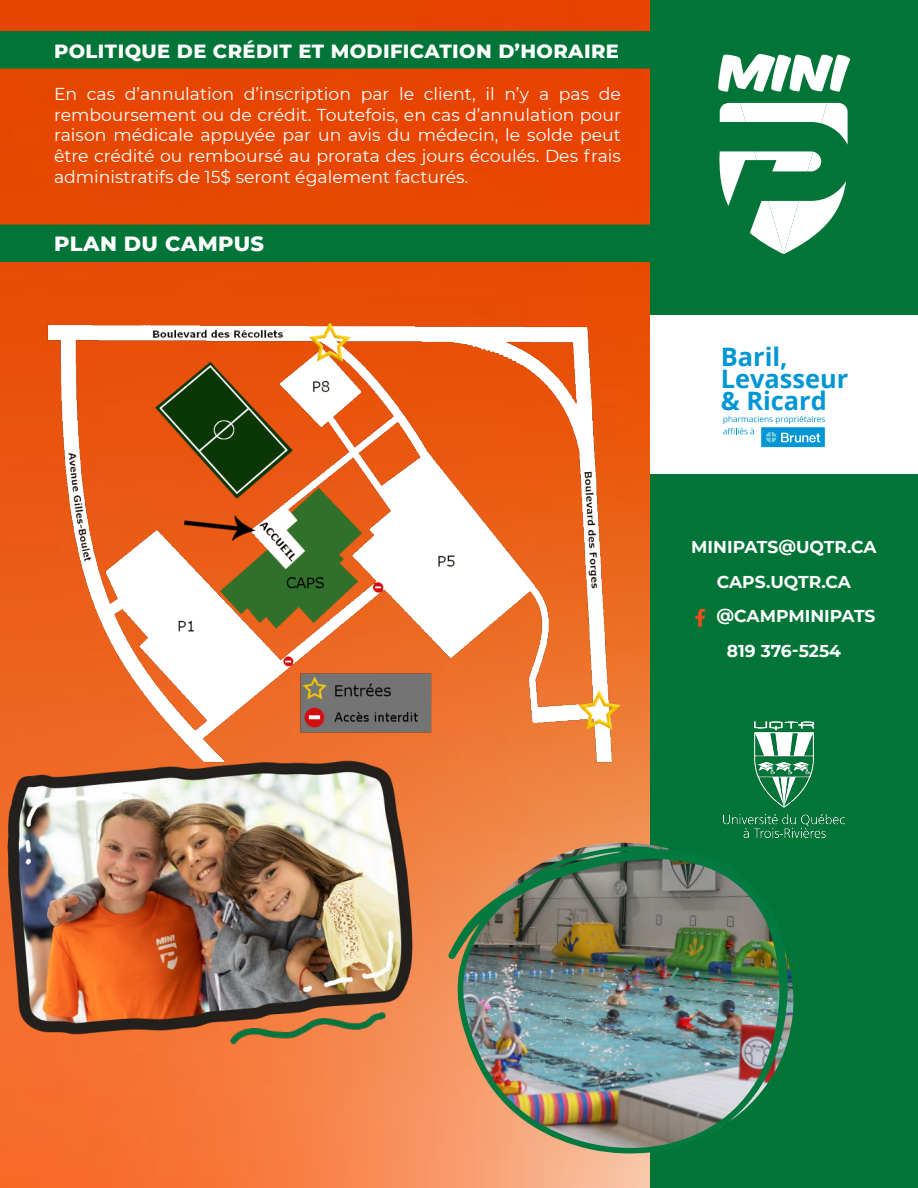
<style>
.page{position:relative;width:918px;height:1188px;background:#fff}
.page>*{position:absolute;margin:0;border:0;box-sizing:border-box;transform-origin:0 0}
.t1{font:700 25.35px/22.4px "Open Sans";color:#0096d4}
.t2{font:800 21px "Montserrat";letter-spacing:.02em;color:#fff}
.t3{font:800 19.5px "Montserrat";letter-spacing:.02em;color:#fff}
.t4{font:17.25px/20.7px "Montserrat";color:#fff;text-align:justify}
.t5{font:700 17.1px "Montserrat";color:#fff}
</style>
<div class="page">
<img style="left:0;top:0;width:650px;height:1188px">
<div style="left:0;top:31px;width:682px;height:38px;background:#007537"></div>
<div style="left:0;top:225px;width:682px;height:37px;background:#007537"></div>
<div style="left:650px;top:0;width:268px;height:1188px;background:#007537"></div>
<svg style="left:718px;top:54px;width:132px;height:38px"></svg>
<svg style="left:720px;top:103px;width:128px;height:42px"></svg>
<svg style="left:719px;top:151px;width:127px;height:103px"></svg>
<svg style="left:695px;top:609px;width:10px;height:18px"></svg>
<div style="left:650px;top:315px;width:268px;height:159px;background:#fff"></div>
<img style="left:754px;top:721px;width:90px;height:116px">
<div style="left:761px;top:427px;width:64px;height:20px;background:#0096d4"></div>
<svg style="left:723px;top:416px;width:102px;height:26px"></svg>
<img style="left:46px;top:311px;width:597px;height:460px">
<img style="left:446px;top:812px;width:342px;height:376px">
<img style="left:0;top:760px;width:420px;height:285px">
<p class="t3" style="left:54px;top:37px;width:566px">POLITIQUE DE CRÉDIT ET MODIFICATION D’HORAIRE</p>
<p class="t4" style="left:54px;top:83px;width:569px">En cas d’annulation d’inscription par le client, il n’y a pas de remboursement ou de crédit. Toutefois, en cas d’annulation pour raison médicale appuyée par un avis du médecin, le solde peut être crédité ou remboursé au prorata des jours écoulés. Des frais administratifs de 15$ seront également facturés.</p>
<p class="t2" style="left:54px;top:228px;width:212px">PLAN DU CAMPUS</p>
<h1 class="t1" style="left:721px;top:345px;width:129px">Baril,<br>Levasseur &amp; Ricard</h1>
<p class="t5" style="left:691px;top:535px;width:187px">MINIPATS@UQTR.CA</p>
<p class="t5" style="left:717px;top:569px;width:136px">CAPS.UQTR.CA</p>
<p class="t5" style="left:717px;top:604px;width:161px">@CAMPMINIPATS</p>
<p class="t5" style="left:727px;top:638px;width:116px">819 376-5254</p>
</div>
